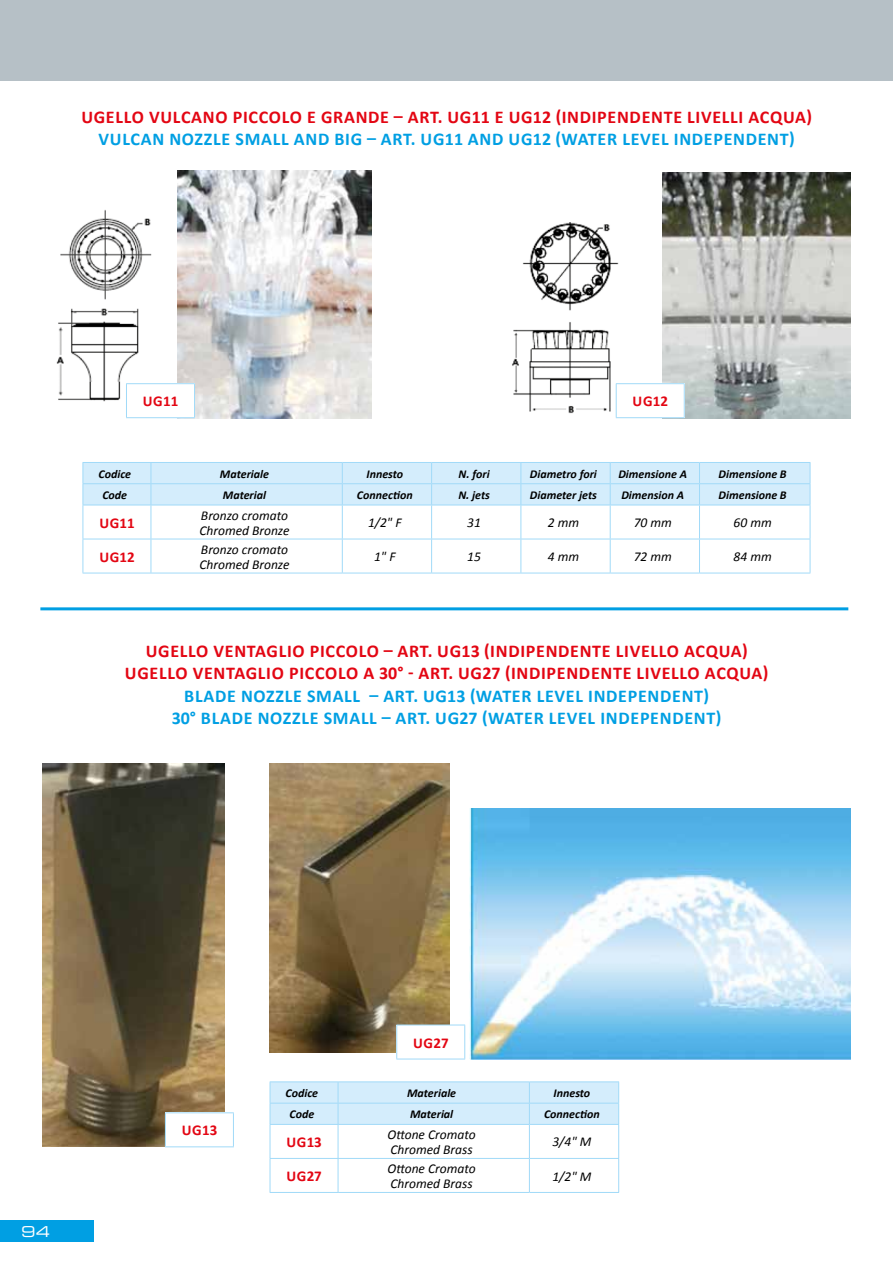
<style>
.page{position:relative;width:893px;height:1263px;background:#fff}
.page>*{position:absolute;margin:0;border:0;box-sizing:border-box;transform-origin:0 0}
.t1{font:700 18px/22.5px "Calibri";letter-spacing:.04em;color:#e30613;text-align:center}
.t2{font:700 18px/22.5px "Calibri";letter-spacing:.04em;color:#009fe3;text-align:center}
.t3{font:700 15px "Calibri";letter-spacing:.02em;color:#e30613}
.t4{font:15px "Eurostile Extended Two";color:#fff}
.t5{font:italic 13.5px/15px "Calibri";color:#000}
.t6{font:italic 700 12px "Calibri";color:#000}
</style>
<div class="page">
<svg style="left:84px;top:506px;width:726px;height:67px"></svg>
<svg style="left:83px;top:462px;width:728px;height:43px;background:#d0ebfb"></svg>
<hr style="left:83px;top:505px;width:68px;height:1px;background:#a1daf8">
<hr style="left:83px;top:505px;width:1px;height:34px;background:#a1daf8">
<hr style="left:151px;top:505px;width:191px;height:1px;background:#a1daf8">
<hr style="left:151px;top:505px;width:1px;height:34px;background:#a1daf8">
<hr style="left:342px;top:505px;width:90px;height:1px;background:#a1daf8">
<hr style="left:342px;top:505px;width:1px;height:34px;background:#a1daf8">
<hr style="left:432px;top:505px;width:89px;height:1px;background:#a1daf8">
<hr style="left:431px;top:505px;width:1px;height:34px;background:#a1daf8">
<hr style="left:521px;top:505px;width:89px;height:1px;background:#a1daf8">
<hr style="left:520px;top:505px;width:1px;height:34px;background:#a1daf8">
<hr style="left:610px;top:505px;width:89px;height:1px;background:#a1daf8">
<hr style="left:610px;top:505px;width:1px;height:34px;background:#a1daf8">
<hr style="left:699px;top:505px;width:111px;height:1px;background:#a1daf8">
<hr style="left:699px;top:505px;width:1px;height:34px;background:#a1daf8">
<hr style="left:810px;top:505px;width:1px;height:34px;background:#a1daf8">
<hr style="left:83px;top:539px;width:68px;height:1px;background:#a1daf8">
<hr style="left:83px;top:539px;width:1px;height:34px;background:#a1daf8">
<hr style="left:151px;top:539px;width:191px;height:1px;background:#a1daf8">
<hr style="left:151px;top:539px;width:1px;height:34px;background:#a1daf8">
<hr style="left:342px;top:539px;width:90px;height:1px;background:#a1daf8">
<hr style="left:342px;top:539px;width:1px;height:34px;background:#a1daf8">
<hr style="left:432px;top:539px;width:89px;height:1px;background:#a1daf8">
<hr style="left:431px;top:539px;width:1px;height:34px;background:#a1daf8">
<hr style="left:521px;top:539px;width:89px;height:1px;background:#a1daf8">
<hr style="left:520px;top:539px;width:1px;height:34px;background:#a1daf8">
<hr style="left:610px;top:539px;width:89px;height:1px;background:#a1daf8">
<hr style="left:610px;top:539px;width:1px;height:34px;background:#a1daf8">
<hr style="left:699px;top:539px;width:111px;height:1px;background:#a1daf8">
<hr style="left:699px;top:539px;width:1px;height:34px;background:#a1daf8">
<hr style="left:810px;top:539px;width:1px;height:34px;background:#a1daf8">
<hr style="left:83px;top:573px;width:68px;height:1px;background:#a1daf8">
<hr style="left:151px;top:573px;width:191px;height:1px;background:#a1daf8">
<hr style="left:342px;top:573px;width:90px;height:1px;background:#a1daf8">
<hr style="left:432px;top:573px;width:89px;height:1px;background:#a1daf8">
<hr style="left:521px;top:573px;width:89px;height:1px;background:#a1daf8">
<hr style="left:610px;top:573px;width:89px;height:1px;background:#a1daf8">
<hr style="left:699px;top:573px;width:111px;height:1px;background:#a1daf8">
<hr style="left:270px;top:1081px;width:68px;height:1px;background:#a1daf8">
<hr style="left:338px;top:1081px;width:191px;height:1px;background:#a1daf8">
<hr style="left:529px;top:1081px;width:90px;height:1px;background:#a1daf8">
<svg style="left:270px;top:1082px;width:349px;height:110px"></svg>
<hr style="left:270px;top:1124px;width:68px;height:1px;background:#a1daf8">
<hr style="left:270px;top:1125px;width:1px;height:33px;background:#a1daf8">
<hr style="left:338px;top:1124px;width:191px;height:1px;background:#a1daf8">
<hr style="left:338px;top:1125px;width:1px;height:33px;background:#a1daf8">
<hr style="left:529px;top:1124px;width:90px;height:1px;background:#a1daf8">
<hr style="left:529px;top:1125px;width:1px;height:33px;background:#a1daf8">
<hr style="left:618px;top:1125px;width:1px;height:33px;background:#a1daf8">
<hr style="left:270px;top:1158px;width:68px;height:1px;background:#a1daf8">
<hr style="left:270px;top:1159px;width:1px;height:33px;background:#a1daf8">
<hr style="left:338px;top:1158px;width:191px;height:1px;background:#a1daf8">
<hr style="left:338px;top:1159px;width:1px;height:33px;background:#a1daf8">
<hr style="left:529px;top:1158px;width:90px;height:1px;background:#a1daf8">
<hr style="left:529px;top:1159px;width:1px;height:33px;background:#a1daf8">
<hr style="left:618px;top:1159px;width:1px;height:33px;background:#a1daf8">
<hr style="left:270px;top:1192px;width:68px;height:1px;background:#a1daf8">
<hr style="left:338px;top:1192px;width:191px;height:1px;background:#a1daf8">
<hr style="left:529px;top:1192px;width:90px;height:1px;background:#a1daf8">
<img style="left:56px;top:210px;width:96px;height:192px">
<img style="left:512px;top:223px;width:107px;height:195px">
<img style="left:178px;top:170px;width:194px;height:248px">
<img style="left:662px;top:172px;width:188px;height:246px">
<div style="left:126px;top:384px;width:69px;height:34px;background:#fff"></div>
<hr style="left:126px;top:383px;width:69px;height:1px;background:#a1daf8">
<hr style="left:126px;top:384px;width:1px;height:33px;background:#a1daf8">
<hr style="left:194px;top:384px;width:1px;height:33px;background:#a1daf8">
<hr style="left:126px;top:417px;width:69px;height:1px;background:#a1daf8">
<div style="left:616px;top:384px;width:68px;height:34px;background:#fff"></div>
<hr style="left:616px;top:383px;width:69px;height:1px;background:#a1daf8">
<hr style="left:616px;top:384px;width:1px;height:33px;background:#a1daf8">
<hr style="left:684px;top:384px;width:1px;height:33px;background:#a1daf8">
<hr style="left:616px;top:417px;width:69px;height:1px;background:#a1daf8">
<hr style="left:40px;top:607px;width:808px;height:3px;background:#009fe3">
<img style="left:43px;top:763px;width:182px;height:383px">
<img style="left:470px;top:808px;width:380px;height:251px">
<img style="left:269px;top:763px;width:181px;height:289px">
<div style="left:165px;top:1113px;width:68px;height:34px;background:#fff"></div>
<hr style="left:165px;top:1112px;width:69px;height:1px;background:#a1daf8">
<hr style="left:165px;top:1113px;width:1px;height:33px;background:#a1daf8">
<hr style="left:233px;top:1113px;width:1px;height:33px;background:#a1daf8">
<hr style="left:165px;top:1146px;width:69px;height:1px;background:#a1daf8">
<div style="left:397px;top:1025px;width:68px;height:34px;background:#fff"></div>
<hr style="left:396px;top:1025px;width:69px;height:1px;background:#a1daf8">
<hr style="left:396px;top:1025px;width:1px;height:34px;background:#a1daf8">
<hr style="left:464px;top:1025px;width:1px;height:34px;background:#a1daf8">
<hr style="left:396px;top:1059px;width:69px;height:1px;background:#a1daf8">
<div style="left:0;top:0;width:893px;height:81px;background:#b6c0c6"></div>
<div style="left:0;top:1220px;width:94px;height:22px;background:#009fe3"></div>
<p class="t1" style="left:81px;top:104px;width:732px">UGELLO VULCANO PICCOLO E GRANDE – ART. UG11 E UG12 (INDIPENDENTE LIVELLI ACQUA)</p>
<p class="t2" style="left:99px;top:127px;width:698px">VULCAN NOZZLE SMALL AND BIG – ART. UG11 AND UG12 (WATER LEVEL INDEPENDENT)</p>
<p class="t3" style="left:143px;top:392px;width:37px">UG11</p>
<p class="t3" style="left:633px;top:392px;width:37px">UG12</p>
<p class="t6" style="left:99px;top:466px;width:34px">Codice</p>
<p class="t6" style="left:220px;top:466px;width:51px">Materiale</p>
<p class="t6" style="left:366px;top:466px;width:38px">Innesto</p>
<p class="t6" style="left:459px;top:466px;width:33px">N. fori</p>
<p class="t6" style="left:530px;top:466px;width:68px">Diametro fori</p>
<p class="t6" style="left:618px;top:466px;width:70px">Dimensione A</p>
<p class="t6" style="left:719px;top:466px;width:70px">Dimensione B</p>
<p class="t6" style="left:102px;top:487px;width:26px">Code</p>
<p class="t6" style="left:223px;top:487px;width:45px">Material</p>
<p class="t6" style="left:357px;top:487px;width:57px">Connection</p>
<p class="t6" style="left:458px;top:487px;width:33px">N. jets</p>
<p class="t6" style="left:530px;top:487px;width:68px">Diameter jets</p>
<p class="t6" style="left:621px;top:487px;width:64px">Dimension A</p>
<p class="t6" style="left:719px;top:487px;width:70px">Dimensione B</p>
<p class="t3" style="left:99px;top:513px;width:37px">UG11</p>
<p class="t5" style="left:199px;top:507px;width:92px">Bronzo cromato<br>Chromed Bronze</p>
<p class="t5" style="left:368px;top:514px;width:35px">1/2" F</p>
<p class="t5" style="left:467px;top:514px;width:15px">31</p>
<p class="t5" style="left:548px;top:514px;width:33px">2 mm</p>
<p class="t5" style="left:634px;top:514px;width:40px">70 mm</p>
<p class="t5" style="left:734px;top:514px;width:40px">60 mm</p>
<p class="t3" style="left:99px;top:547px;width:37px">UG12</p>
<p class="t5" style="left:199px;top:541px;width:92px">Bronzo cromato<br>Chromed Bronze</p>
<p class="t5" style="left:374px;top:548px;width:23px">1" F</p>
<p class="t5" style="left:467px;top:548px;width:15px">15</p>
<p class="t5" style="left:548px;top:548px;width:33px">4 mm</p>
<p class="t5" style="left:634px;top:548px;width:40px">72 mm</p>
<p class="t5" style="left:734px;top:548px;width:40px">84 mm</p>
<p class="t1" style="left:125px;top:639px;width:645px">UGELLO VENTAGLIO PICCOLO – ART. UG13 (INDIPENDENTE LIVELLO ACQUA)<br>UGELLO VENTAGLIO PICCOLO A 30° - ART. UG27 (INDIPENDENTE LIVELLO ACQUA)</p>
<p class="t2" style="left:172px;top:684px;width:551px">BLADE NOZZLE SMALL – ART. UG13 (WATER LEVEL INDEPENDENT)<br>30° BLADE NOZZLE SMALL – ART. UG27 (WATER LEVEL INDEPENDENT)</p>
<p class="t4" style="left:21px;top:1221px;width:30px">94</p>
<p class="t3" style="left:182px;top:1121px;width:37px">UG13</p>
<p class="t3" style="left:413px;top:1033px;width:37px">UG27</p>
<p class="t6" style="left:286px;top:1085px;width:34px">Codice</p>
<p class="t6" style="left:407px;top:1085px;width:51px">Materiale</p>
<p class="t6" style="left:554px;top:1085px;width:38px">Innesto</p>
<p class="t6" style="left:290px;top:1107px;width:26px">Code</p>
<p class="t6" style="left:410px;top:1107px;width:45px">Material</p>
<p class="t6" style="left:544px;top:1107px;width:57px">Connection</p>
<p class="t3" style="left:286px;top:1133px;width:37px">UG13</p>
<p class="t5" style="left:388px;top:1126px;width:90px">Ottone Cromato<br>Chromed Brass</p>
<p class="t5" style="left:552px;top:1134px;width:40px">3/4" M</p>
<p class="t3" style="left:286px;top:1167px;width:37px">UG27</p>
<p class="t5" style="left:388px;top:1160px;width:90px">Ottone Cromato<br>Chromed Brass</p>
<p class="t5" style="left:552px;top:1168px;width:40px">1/2" M</p>
</div>
